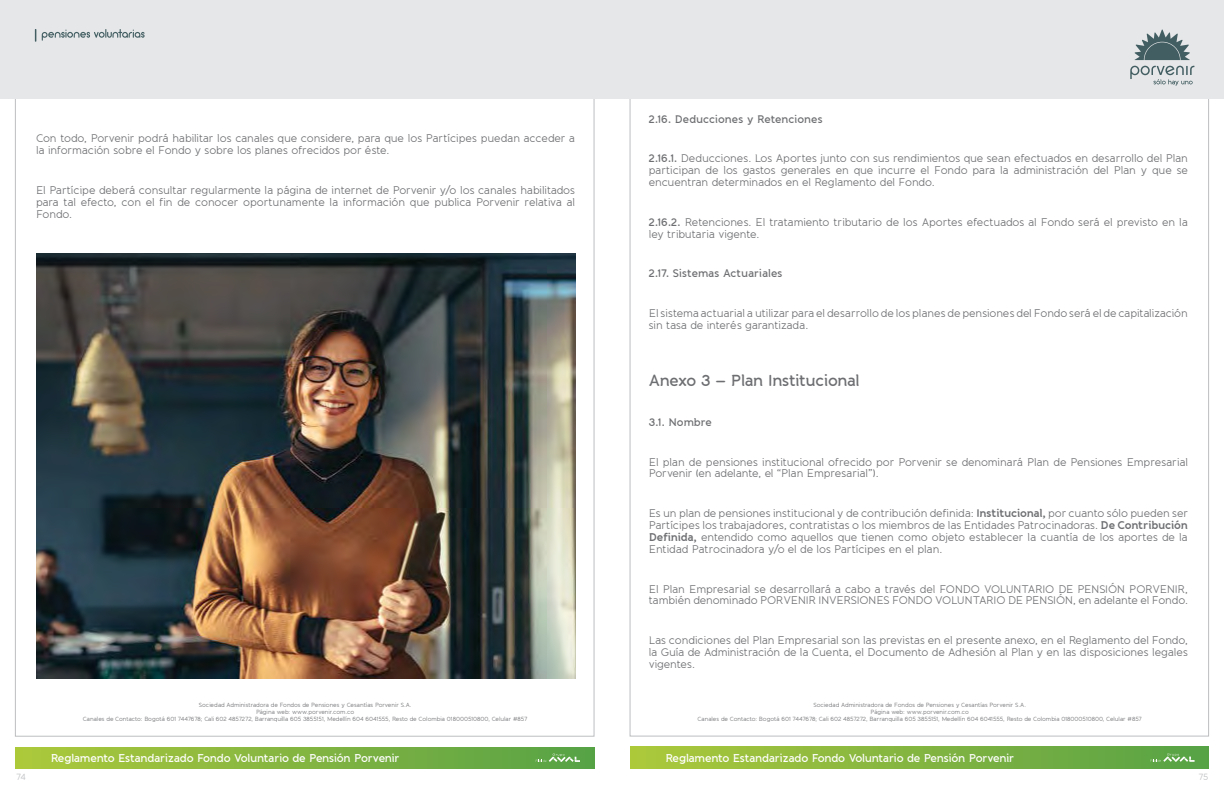
<style>
.page{position:relative;width:1224px;height:792px;background:#fff}
.page>*{position:absolute;margin:0;border:0;box-sizing:border-box;transform-origin:0 0}
.t1{font:600 16px "Banda";letter-spacing:-.02em;color:#6d6e71}
.t2{font:600 11.3px "Banda";letter-spacing:-.02em;color:#fff}
.t3{font:11px/11.9px "Banda";letter-spacing:-.015em;color:#6d6e71}
.t4{font:600 11px "Banda";color:#6d6e71}
.t5{font:9px "Banda";color:#bcbec0}
.t6{font:6px/7.2px "Banda";letter-spacing:-.01em;color:#6d6e71;text-align:center}
.s1{font-weight:600}
.s2{font-weight:700}
</style>
<div class="page">
<div style="left:612px;top:0;width:612px;height:99px;background:#e6e7e8"></div>
<svg style="left:1135px;top:30px;width:55px;height:30px"></svg>
<svg style="left:1130px;top:66px;width:64px;height:19px"></svg>
<div style="left:630px;top:747px;width:579px;height:21px;background:linear-gradient(to right,#adc83b,#57a246)"></div>
<svg style="left:1150px;top:753px;width:45px;height:9px"></svg>
<div style="left:0;top:0;width:612px;height:99px;background:#e6e7e8"></div>
<svg style="left:35px;top:29px;width:1px;height:13px"></svg>
<svg style="left:42px;top:29px;width:103px;height:12px"></svg>
<div style="left:15px;top:747px;width:579px;height:21px;background:linear-gradient(to right,#adc83b,#57a246)"></div>
<svg style="left:536px;top:753px;width:44px;height:9px"></svg>
<img style="left:36px;top:253px;width:539px;height:426px">
<p class="t3" style="left:36px;top:133px;width:541px">Con todo, Porvenir podrá habilitar los canales que considere, para que los Partícipes puedan acceder a la información sobre el Fondo y sobre los planes ofrecidos por éste.</p>
<p class="t3" style="left:36px;top:184px;width:541px;text-align:justify">El Partícipe deberá consultar regularmente la página de internet de Porvenir y/o los canales habilitados para tal efecto, con el fin de conocer oportunamente la información que publica Porvenir relativa al Fondo.</p>
<p class="t6" style="left:83px;top:701px;width:446px">Sociedad Administradora de Fondos de Pensiones y Cesantías Porvenir S.A.<br>Página web: www.porvenir.com.co<br>Canales de Contacto: Bogotá 601 7447678; Cali 602 4857272, Barranquilla 605 3855151, Medellín 604 6041555, Resto de Colombia 018000510800, Celular #857</p>
<p class="t2" style="left:51px;top:751px;width:350px">Reglamento Estandarizado Fondo Voluntario de Pensión Porvenir</p>
<p class="t4" style="left:649px;top:112px;width:175px">2.16. Deducciones y Retenciones</p>
<p class="t3" style="left:649px;top:152px;width:541px;text-align:justify"><span class="s1">2.16.1.</span> Deducciones. Los Aportes junto con sus rendimientos que sean efectuados en desarrollo del Plan participan de los gastos generales en que incurre el Fondo para la administración del Plan y que se encuentran determinados en el Reglamento del Fondo.</p>
<p class="t3" style="left:649px;top:216px;width:541px"><span class="s1">2.16.2.</span> Retenciones. El tratamiento tributario de los Aportes efectuados al Fondo será el previsto en la ley tributaria vigente.</p>
<p class="t4" style="left:649px;top:267px;width:135px">2.17. Sistemas Actuariales</p>
<p class="t3" style="left:649px;top:307px;width:541px">El sistema actuarial a utilizar para el desarrollo de los planes de pensiones del Fondo será el de capitalización sin tasa de interés garantizada.</p>
<h1 class="t1" style="left:649px;top:371px;width:213px">Anexo 3 – Plan Institucional</h1>
<p class="t4" style="left:649px;top:415px;width:65px">3.1. Nombre</p>
<p class="t3" style="left:649px;top:456px;width:541px">El plan de pensiones institucional ofrecido por Porvenir se denominará Plan de Pensiones Empresarial<br>Porvenir (en adelante, el “Plan Empresarial”).</p>
<p class="t3" style="left:649px;top:507px;width:541px;text-align:justify">Es un plan de pensiones institucional y de contribución definida: <span class="s2">Institucional,</span> por cuanto sólo pueden ser Partícipes los trabajadores, contratistas o los miembros de las Entidades Patrocinadoras. <span class="s2">De Contribución Definida,</span> entendido como aquellos que tienen como objeto establecer la cuantía de los aportes de la Entidad Patrocinadora y/o el de los Partícipes en el plan.</p>
<p class="t3" style="left:649px;top:583px;width:541px">El Plan Empresarial se desarrollará a cabo a través del FONDO VOLUNTARIO DE PENSIÓN PORVENIR, también denominado PORVENIR INVERSIONES FONDO VOLUNTARIO DE PENSIÓN, en adelante el Fondo.</p>
<p class="t3" style="left:649px;top:634px;width:541px;text-align:justify">Las condiciones del Plan Empresarial son las previstas en el presente anexo, en el Reglamento del Fondo, la Guía de Administración de la Cuenta, el Documento de Adhesión al Plan y en las disposiciones legales vigentes.</p>
<p class="t6" style="left:698px;top:701px;width:446px">Sociedad Administradora de Fondos de Pensiones y Cesantías Porvenir S.A.<br>Página web: www.porvenir.com.co<br>Canales de Contacto: Bogotá 601 7447678; Cali 602 4857272, Barranquilla 605 3855151, Medellín 604 6041555, Resto de Colombia 018000510800, Celular #857</p>
<p class="t2" style="left:665px;top:751px;width:350px">Reglamento Estandarizado Fondo Voluntario de Pensión Porvenir</p>
<p class="t5" style="left:16px;top:771px;width:11px">74</p>
<p class="t5" style="left:1199px;top:771px;width:11px">75</p>
</div>
